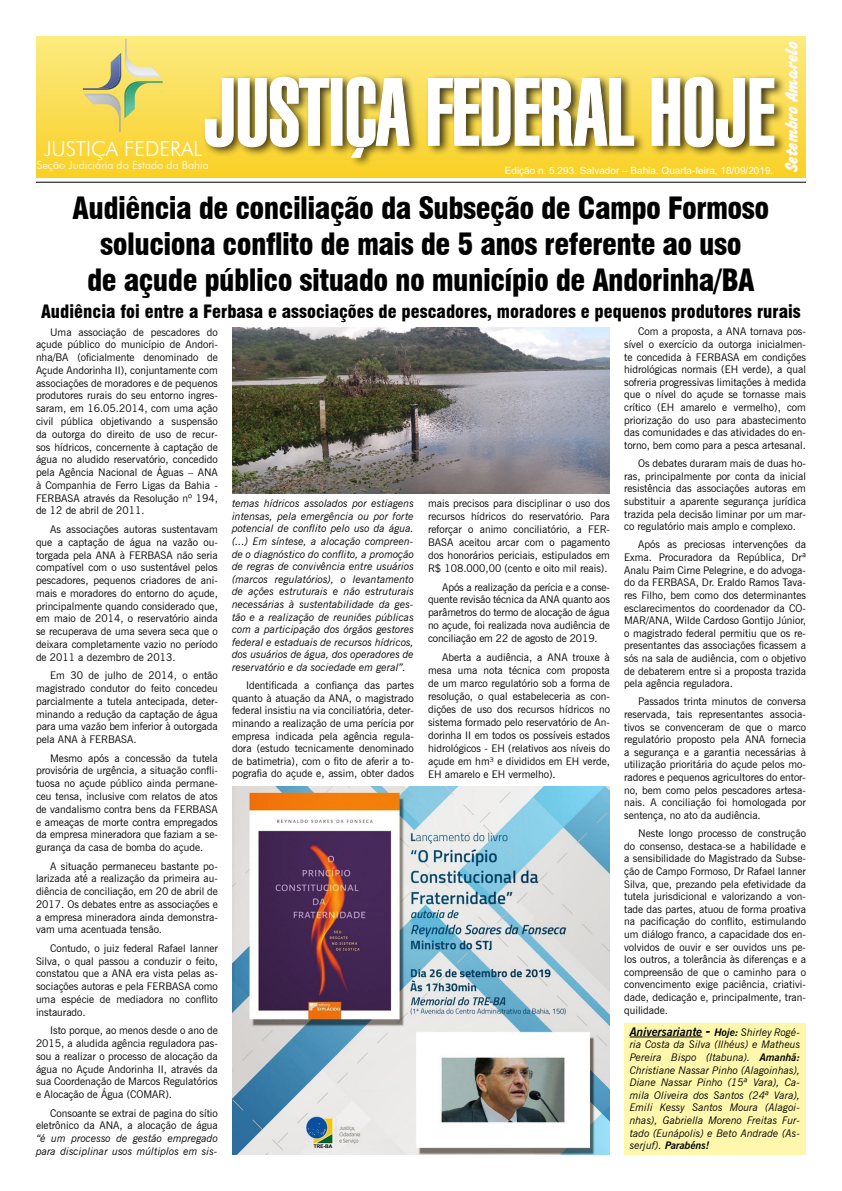
<style>
.page{position:relative;width:842px;height:1191px;background:#fff}
.page>*{position:absolute;margin:0;border:0;box-sizing:border-box;transform-origin:0 0}
.t1{font:900 extra-condensed 92.6px "Swiss 911 BT";color:#fff;scale:1.08 1}
.t2{font:900 condensed 30px/36px "Swiss 721 BT";letter-spacing:-.02em;color:#000;text-align:center}
.t3{font:300 20.6px "Futura BT";color:#fff}
.t4{font:800 19px "Challenge";color:#fafafa}
.t5{font:900 condensed 18px "Swiss 721 BT";color:#000}
.t6{font:italic 700 12px "News Gothic BT";color:#000}
.t7{font:300 11.3px "Futura BT";color:#fff}
.t8{font:10.5px/12.6px "News Gothic BT";color:#000;text-align:justify}
.t9{font:italic 10.5px/12.6px "News Gothic BT";color:#000;text-align:justify}
.t10{font:10px "Arial";color:#fff}
.s1{font-size:16px}
.s2{font-size:10.5px}
.s3{font-weight:400;font-size:10.5px}
.s4{font-weight:700}
</style>
<div class="page">
<hr style="left:36px;top:182px;width:770px;height:1px;background:#000">
<div style="left:36px;top:36px;width:770px;height:141px;background:linear-gradient(to bottom,#fceb81,#f9d027)"></div>
<div style="left:202px;top:73px;width:584px;height:95px;background:#000;opacity:.75"></div>
<svg style="left:205px;top:77px;width:124px;height:70px;background:#a49449"></svg>
<div style="left:331px;top:79px;width:11px;height:66px;border:1px solid #fff"></div>
<svg style="left:347px;top:77px;width:63px;height:81px;background:#a19145"></svg>
<svg style="left:428px;top:78px;width:206px;height:68px;background:#9e8f49"></svg>
<svg style="left:652px;top:77px;width:122px;height:70px;background:#9f9049"></svg>
<img style="left:160px;top:81px;width:3px;height:37px">
<img style="left:160px;top:39px;width:2px;height:38px">
<svg style="left:83px;top:39px;width:77px;height:93px;background:#e2d773"></svg>
<img style="left:84px;top:94px;width:37px;height:38px">
<img style="left:232px;top:786px;width:378px;height:369px">
<img style="left:232px;top:327px;width:378px;height:166px">
<div style="left:624px;top:1023px;width:182px;height:132px;background:#fff8ac"></div>
<hr style="left:630px;top:1036px;width:72px;height:1px;background:#000">
<h3 class="t4" style="left:780px;top:172px;width:132px;rotate:-90deg">Setembro Amarelo</h3>
<h1 class="t1" style="left:204px;top:62px;width:530px">JUSTIÇA FEDERAL HOJE</h1>
<h3 class="t3" style="left:44px;top:136px;width:160px">JUSTIÇA FEDERAL</h3>
<p class="t7" style="left:37px;top:158px;width:174px">Seção Judiciária do Estado da Bahia</p>
<p class="t10" style="left:505px;top:164px;width:270px">Edição n. 5.293. Salvador – Bahia. Quarta-feira, 18/09/2019.</p>
<h2 class="t2" style="left:73px;top:190px;width:698px">Audiência de conciliação da Subseção de Campo Formoso soluciona conflito de mais de 5 anos referente ao uso<br>de açude público situado no município de Andorinha/BA</h2>
<h3 class="t5" style="left:41px;top:300px;width:761px">Audiência foi entre a Ferbasa e associações de pescadores, moradores e pequenos produtores rurais</h3>
<p class="t8" style="left:36px;top:325px;width:183px;text-indent:14px">Uma associação de pescadores do açude público do município de Andori&shy;nha/BA (oficialmente denominado de Açude Andorinha II), conjuntamente com associações de moradores e de pequenos produtores rurais do seu entorno ingres&shy;saram, em 16.05.2014, com uma ação civil pública objetivando a suspensão da outorga do direito de uso de recur&shy;sos hídricos, concernente à captação de água no aludido reservatório, concedido pela Agência Nacional de Águas – ANA à Companhia de Ferro Ligas da Bahia - FERBASA através da Resolução nº 194, de 12 de abril de 2011.</p>
<p class="t8" style="left:36px;top:523px;width:183px;text-indent:14px">As associações autoras sustentavam que a captação de água na vazão ou&shy;torgada pela ANA à FERBASA não seria compatível com o uso sustentável pelos pescadores, pequenos criadores de ani&shy;mais e moradores do entorno do açude, principalmente quando considerado que, em maio de 2014, o reservatório ainda se recuperava de uma severa seca que o deixara completamente vazio no período de 2011 a dezembro de 2013.</p>
<p class="t8" style="left:36px;top:669px;width:183px;text-indent:14px">Em 30 de julho de 2014, o então magistrado condutor do feito concedeu parcialmente a tutela antecipada, deter&shy;minando a redução da captação de água para uma vazão bem inferior à outorgada pela ANA à FERBASA.</p>
<p class="t8" style="left:36px;top:751px;width:183px;text-indent:14px">Mesmo após a concessão da tutela provisória de urgência, a situação confli&shy;tuosa no açude público ainda permane&shy;ceu tensa, inclusive com relatos de atos de vandalismo contra bens da FERBASA e ameaças de morte contra empregados da empresa mineradora que faziam a se&shy;gurança da casa de bomba do açude.</p>
<p class="t8" style="left:36px;top:859px;width:183px;text-indent:14px">A situação permaneceu bastante po&shy;larizada até a realização da primeira au&shy;diência de conciliação, em 20 de abril de 2017. Os debates entre as associações e a empresa mineradora ainda demonstra&shy;vam uma acentuada tensão.</p>
<p class="t8" style="left:36px;top:941px;width:183px;text-indent:14px">Contudo, o juiz federal Rafael Ianner Silva, o qual passou a conduzir o feito, constatou que a ANA era vista pelas as&shy;sociações autoras e pela FERBASA como uma espécie de mediadora no conflito instaurado.</p>
<p class="t8" style="left:36px;top:1024px;width:183px;text-indent:14px">Isto porque, ao menos desde o ano de 2015, a aludida agência reguladora pas&shy;sou a realizar o processo de alocação da água no Açude Andorinha II, através da sua Coordenação de Marcos Regulatórios e Alocação de Água (COMAR).</p>
<p class="t8" style="left:36px;top:1106px;width:183px;text-align:right">Consoante se extrai de pagina do sítio eletrônico da ANA, a alocação de água</p>
<p class="t9" style="left:36px;top:1132px;width:183px">“é um processo de gestão empregado para disciplinar usos múltiplos em sis-</p>
<p class="t8" style="left:624px;top:325px;width:183px;text-indent:14px">Com a proposta, a ANA tornava pos&shy;sível o exercício da outorga inicialmen&shy;te concedida à FERBASA em condições hidrológicas normais (EH verde), a qual sofreria progressivas limitações à medida que o nível do açude se tornasse mais crítico (EH amarelo e vermelho), com priorização do uso para abastecimento das comunidades e das atividades do en&shy;torno, bem como para a pesca artesanal.</p>
<p class="t8" style="left:624px;top:457px;width:183px;text-indent:14px">Os debates duraram mais de duas ho&shy;ras, principalmente por conta da inicial resistência das associações autoras em substituir a aparente segurança jurídica trazida pela decisão liminar por um mar&shy;co regulatório mais amplo e complexo.</p>
<p class="t8" style="left:624px;top:538px;width:183px;text-indent:14px">Após as preciosas intervenções da Exma. Procuradora da República, Drª Analu Paim Cirne Pelegrine, e do advoga&shy;do da FERBASA, Dr. Eraldo Ramos Tava&shy;res Filho, bem como dos determinantes esclarecimentos do coordenador da CO-MAR/ANA, Wilde Cardoso Gontijo Júnior, o magistrado federal permitiu que os re&shy;presentantes das associações ficassem a sós na sala de audiência, com o objetivo de debaterem entre si a proposta trazida pela agência reguladora.</p>
<p class="t8" style="left:624px;top:695px;width:183px;text-indent:14px">Passados trinta minutos de conversa reservada, tais representantes associa&shy;tivos se convenceram de que o marco regulatório proposto pela ANA fornecia a segurança e a garantia necessárias à utilização prioritária do açude pelos mo&shy;radores e pequenos agricultores do entor&shy;no, bem como pelos pescadores artesa&shy;nais. A conciliação foi homologada por sentença, no ato da audiência.</p>
<p class="t8" style="left:624px;top:827px;width:183px;text-indent:14px">Neste longo processo de construção do consenso, destaca-se a habilidade e a sensibilidade do Magistrado da Subse&shy;ção de Campo Formoso, Dr Rafael Ianner Silva, que, prezando pela efetividade da tutela jurisdicional e valorizando a von&shy;tade das partes, atuou de forma proativa na pacificação do conflito, estimulando um diálogo franco, a capacidade dos en&shy;volvidos de ouvir e ser ouvidos uns pe&shy;los outros, a tolerância às diferenças e a compreensão de que o caminho para o convencimento exige paciência, criativi&shy;dade, dedicação e, principalmente, tran&shy;quilidade.</p>
<p class="t6" style="left:630px;top:1024px;width:172px">Aniversariante <span class="s1">-</span> <span class="s2">Hoje:</span> <span class="s3">Shirley Rogé-</span></p>
<p class="t9" style="left:630px;top:1038px;width:172px">ria Costa da Silva (Ilhéus) e Matheus Pereira Bispo (Itabuna). <span class="s4">Amanhã:<br></span>Christiane Nassar Pinho (Alagoinhas), Diane Nassar Pinho (15ª Vara), Ca&shy;mila Oliveira dos Santos (24ª Vara), Emili Kessy Santos Moura (Alagoi&shy;nhas), Gabriella Moreno Freitas Fur&shy;tado (Eunápolis) e Beto Andrade (As&shy;serjuf). <span class="s4">Parabéns!</span></p>
<p class="t9" style="left:232px;top:497px;width:183px">temas hídricos assolados por estiagens intensas, pela emergência ou por forte potencial de conflito pelo uso da água. (...) Em síntese, a alocação compreen&shy;de o diagnóstico do conflito, a promoção de regras de convivência entre usuários (marcos regulatórios), o levantamento de ações estruturais e não estruturais necessárias à sustentabilidade da ges&shy;tão e a realização de reuniões públicas com a participação dos órgãos gestores federal e estaduais de recursos hídricos, dos usuários de água, dos operadores de reservatório e da sociedade em geral”.</p>
<p class="t8" style="left:232px;top:679px;width:183px;text-indent:14px">Identificada a confiança das partes quanto à atuação da ANA, o magistrado federal insistiu na via conciliatória, deter&shy;minando a realização de uma perícia por empresa indicada pela agência regula&shy;dora (estudo tecnicamente denominado de batimetria), com o fito de aferir a to&shy;pografia do açude e, assim, obter dados</p>
<p class="t8" style="left:428px;top:497px;width:183px;line-height:13px">mais precisos para disciplinar o uso dos recursos hídricos do reservatório. Para reforçar o animo conciliatório, a FER-BASA aceitou arcar com o pagamento dos honorários periciais, estipulados em R$ 108.000,00 (cento e oito mil reais).</p>
<p class="t8" style="left:428px;top:580px;width:183px;line-height:13px;text-indent:14px">Após a realização da perícia e a conse&shy;quente revisão técnica da ANA quanto aos parâmetros do termo de alocação de água no açude, foi realizada nova audiência de conciliação em 22 de agosto de 2019.</p>
<p class="t8" style="left:428px;top:650px;width:183px;line-height:13px;text-indent:14px">Aberta a audiência, a ANA trouxe à mesa uma nota técnica com proposta de um marco regulatório sob a forma de resolução, o qual estabeleceria as con&shy;dições de uso dos recursos hídricos no sistema formado pelo reservatório de An&shy;dorinha II em todos os possíveis estados hidrológicos - EH (relativos aos níveis do açude em hm³ e divididos em EH verde, EH amarelo e EH vermelho).</p>
</div>
